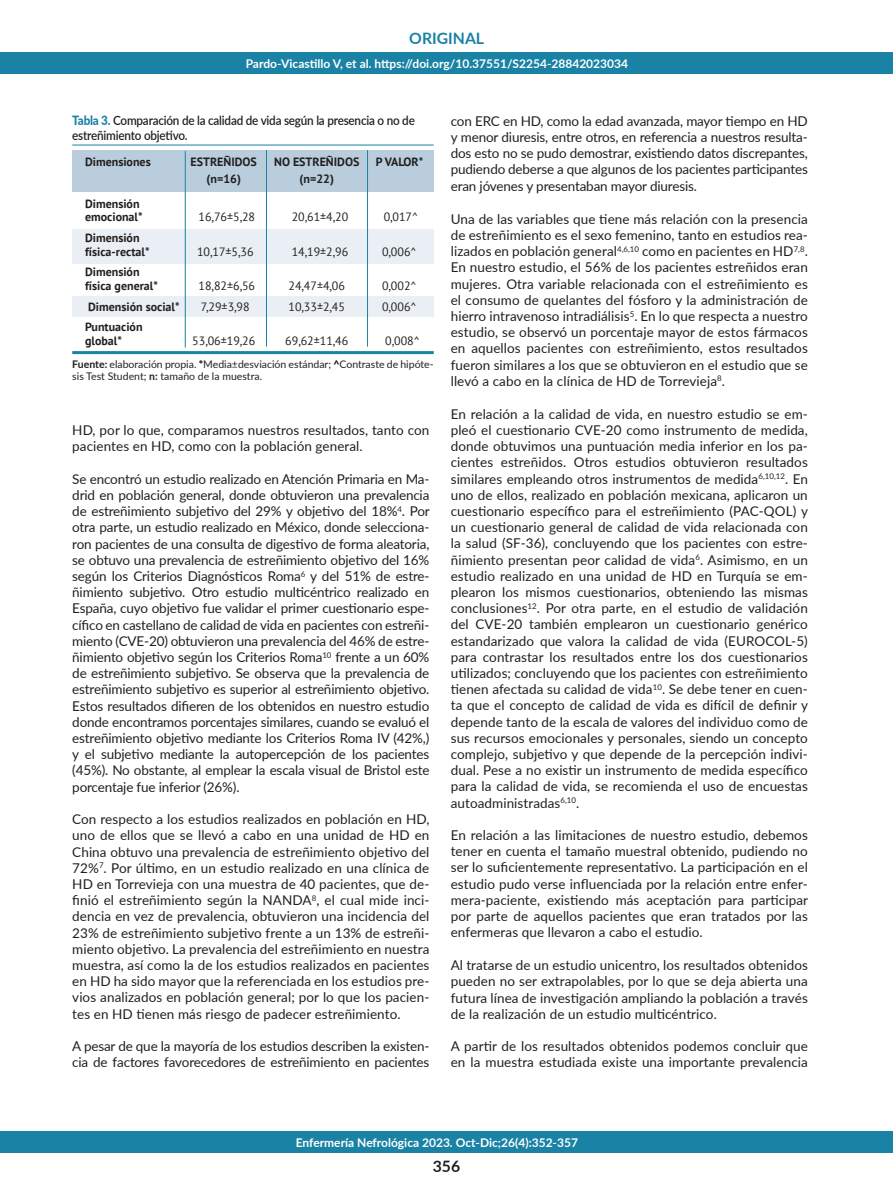
<style>
.page{position:relative;width:893px;height:1191px;background:#fff}
.page>*{position:absolute;margin:0;border:0;box-sizing:border-box;transform-origin:0 0}
.t1{font:700 15.75px "Lato";color:#1a82a4}
.t2{font:700 15.75px "Lato";color:#231f20}
.t3{font:13.5px/16.2px "Lato";letter-spacing:.005em;color:#231f20;text-align:justify}
.t4{font:600 12.75px/15.3px "Lato";letter-spacing:-.02em;color:#231f20;scale:.92 1}
.t5{font:700 12px "PT Sans";color:#231f20}
.t6{font:12px "PT Sans";color:#231f20}
.t7{font:700 12px "Lato";color:#fff}
.t8{font:10.5px/12.6px "Lato";color:#231f20}
.s1{font-weight:800;color:#1a82a4}
.s2{font-weight:700}
.s3{font-weight:900}
</style>
<div class="page">
<div style="left:0;top:52px;width:893px;height:21px;background:#1a82a4"></div>
<div style="left:0;top:1131px;width:893px;height:21px;background:#1a82a4"></div>
<div style="left:72px;top:230px;width:362px;height:34px;background:#e9eff4"></div>
<div style="left:72px;top:297px;width:362px;height:20px;background:#e9eff4"></div>
<div style="left:72px;top:150px;width:362px;height:41px;background:#b9cddc"></div>
<hr style="left:72px;top:145px;width:362px;height:1px;background:#1a82a4">
<hr style="left:72px;top:351px;width:362px;height:3px;background:#1a82a4">
<hr style="left:185px;top:151px;width:1px;height:196px;background:#1a82a4">
<hr style="left:266px;top:150px;width:1px;height:197px;background:#1a82a4">
<hr style="left:367px;top:150px;width:1px;height:197px;background:#1a82a4">
<p class="t1" style="left:409px;top:26px;width:76px">ORIGINAL</p>
<p class="t7" style="left:246px;top:54px;width:384px">Pardo-Vicastillo V, et al. https://doi.org/10.37551/S2254-28842023034</p>
<p class="t4" style="left:72px;top:112px;width:374px"><span class="s1">Tabla 3.</span> Comparación de la calidad de vida según la presencia o no de estreñimiento objetivo.</p>
<p class="t5" style="left:85px;top:154px;width:67px">Dimensiones</p>
<p class="t5" style="left:191px;top:154px;width:68px">ESTREÑIDOS</p>
<p class="t5" style="left:274px;top:154px;width:87px">NO ESTREÑIDOS</p>
<p class="t5" style="left:376px;top:154px;width:49px">P VALOR*</p>
<p class="t5" style="left:207px;top:171px;width:36px">(n=16)</p>
<p class="t5" style="left:300px;top:171px;width:36px">(n=22)</p>
<p class="t5" style="left:85px;top:196px;width:56px">Dimensión</p>
<p class="t5" style="left:85px;top:209px;width:59px">emocional*</p>
<p class="t6" style="left:199px;top:209px;width:58px">16,76±5,28</p>
<p class="t6" style="left:292px;top:209px;width:58px">20,61±4,20</p>
<p class="t6" style="left:384px;top:209px;width:36px">0,017^</p>
<p class="t5" style="left:85px;top:230px;width:56px">Dimensión</p>
<p class="t5" style="left:85px;top:243px;width:66px">física-rectal*</p>
<p class="t6" style="left:197px;top:244px;width:58px">10,17±5,36</p>
<p class="t6" style="left:292px;top:244px;width:58px">14,19±2,96</p>
<p class="t6" style="left:382px;top:244px;width:36px">0,006^</p>
<p class="t5" style="left:85px;top:264px;width:56px">Dimensión</p>
<p class="t5" style="left:85px;top:278px;width:74px">física general*</p>
<p class="t6" style="left:199px;top:278px;width:58px">18,82±6,56</p>
<p class="t6" style="left:289px;top:278px;width:58px">24,47±4,06</p>
<p class="t6" style="left:382px;top:278px;width:36px">0,002^</p>
<p class="t5" style="left:88px;top:298px;width:93px">Dimensión social*</p>
<p class="t6" style="left:201px;top:299px;width:50px">7,29±3,98</p>
<p class="t6" style="left:289px;top:299px;width:58px">10,33±2,45</p>
<p class="t6" style="left:382px;top:299px;width:36px">0,006^</p>
<p class="t5" style="left:85px;top:319px;width:59px">Puntuación</p>
<p class="t5" style="left:85px;top:333px;width:38px">global*</p>
<p class="t6" style="left:192px;top:333px;width:65px">53,06±19,26</p>
<p class="t6" style="left:285px;top:333px;width:65px">69,62±11,46</p>
<p class="t6" style="left:385px;top:333px;width:36px">0,008^</p>
<p class="t8" style="left:72px;top:357px;width:363px"><span class="s2">Fuente:</span> elaboración propia. <span class="s3">*</span>Media±desviación estándar; <span class="s3">^</span>Contraste de hipóte&shy;sis Test Student; <span class="s2">n:</span> tamaño de la muestra.</p>
<p class="t3" style="left:72px;top:421px;width:359px">HD, por lo que, comparamos nuestros resultados, tanto con pacientes en HD, como con la población general.</p>
<p class="t3" style="left:72px;top:470px;width:359px">Se encontró un estudio realizado en Atención Primaria en Ma&shy;drid en población general, donde obtuvieron una prevalencia de estreñimiento subjetivo del 29% y objetivo del 18%<sup>4</sup>. Por otra parte, un estudio realizado en México, donde selecciona&shy;ron pacientes de una consulta de digestivo de forma aleatoria, se obtuvo una prevalencia de estreñimiento objetivo del 16% según los Criterios Diagnósticos Roma<sup>6</sup> y del 51% de estre&shy;ñimiento subjetivo. Otro estudio multicéntrico realizado en España, cuyo objetivo fue validar el primer cuestionario espe&shy;cífico en castellano de calidad de vida en pacientes con estreñi&shy;miento (CVE-20) obtuvieron una prevalencia del 46% de estre&shy;ñimiento objetivo según los Criterios Roma<sup>10</sup> frente a un 60% de estreñimiento subjetivo. Se observa que la prevalencia de estreñimiento subjetivo es superior al estreñimiento objetivo.<br>Estos resultados difieren de los obtenidos en nuestro estudio donde encontramos porcentajes similares, cuando se evaluó el estreñimiento objetivo mediante los Criterios Roma IV (42%,) y el subjetivo mediante la autopercepción de los pacientes (45%). No obstante, al emplear la escala visual de Bristol este porcentaje fue inferior (26%).</p>
<p class="t3" style="left:72px;top:810px;width:359px">Con respecto a los estudios realizados en población en HD, uno de ellos que se llevó a cabo en una unidad de HD en China obtuvo una prevalencia de estreñimiento objetivo del 72%<sup>7</sup>. Por último, en un estudio realizado en una clínica de HD en Torrevieja con una muestra de 40 pacientes, que de&shy;finió el estreñimiento según la NANDA<sup>8</sup>, el cual mide inci&shy;dencia en vez de prevalencia, obtuvieron una incidencia del 23% de estreñimiento subjetivo frente a un 13% de estreñi&shy;miento objetivo. La prevalencia del estreñimiento en nuestra muestra, así como la de los estudios realizados en pacientes en HD ha sido mayor que la referenciada en los estudios pre&shy;vios analizados en población general; por lo que los pacien&shy;tes en HD tienen más riesgo de padecer estreñimiento.</p>
<p class="t3" style="left:72px;top:1037px;width:359px">A pesar de que la mayoría de los estudios describen la existen&shy;cia de factores favorecedores de estreñimiento en pacientes</p>
<p class="t3" style="left:451px;top:112px;width:359px">con ERC en HD, como la edad avanzada, mayor tiempo en HD y menor diuresis, entre otros, en referencia a nuestros resulta&shy;dos esto no se pudo demostrar, existiendo datos discrepantes, pudiendo deberse a que algunos de los pacientes participantes eran jóvenes y presentaban mayor diuresis.</p>
<p class="t3" style="left:451px;top:210px;width:359px">Una de las variables que tiene más relación con la presencia de estreñimiento es el sexo femenino, tanto en estudios rea&shy;lizados en población general<sup>4,6,10</sup> como en pacientes en HD<sup>7,8</sup>.<br>En nuestro estudio, el 56% de los pacientes estreñidos eran mujeres. Otra variable relacionada con el estreñimiento es el consumo de quelantes del fósforo y la administración de hierro intravenoso intradiálisis<sup>5</sup>. En lo que respecta a nuestro estudio, se observó un porcentaje mayor de estos fármacos en aquellos pacientes con estreñimiento, estos resultados fueron similares a los que se obtuvieron en el estudio que se llevó a cabo en la clínica de HD de Torrevieja<sup>8</sup>.</p>
<p class="t3" style="left:451px;top:405px;width:359px">En relación a la calidad de vida, en nuestro estudio se em&shy;pleó el cuestionario CVE-20 como instrumento de medida, donde obtuvimos una puntuación media inferior en los pa&shy;cientes estreñidos. Otros estudios obtuvieron resultados similares empleando otros instrumentos de medida<sup>6,10,12</sup>. En uno de ellos, realizado en población mexicana, aplicaron un cuestionario específico para el estreñimiento (PAC-QOL) y un cuestionario general de calidad de vida relacionada con la salud (SF-36), concluyendo que los pacientes con estre&shy;ñimiento presentan peor calidad de vida<sup>6</sup>. Asimismo, en un estudio realizado en una unidad de HD en Turquía se em&shy;plearon los mismos cuestionarios, obteniendo las mismas conclusiones<sup>12</sup>. Por otra parte, en el estudio de validación del CVE-20 también emplearon un cuestionario genérico estandarizado que valora la calidad de vida (EUROCOL-5) para contrastar los resultados entre los dos cuestionarios utilizados; concluyendo que los pacientes con estreñimiento tienen afectada su calidad de vida<sup>10</sup>. Se debe tener en cuen&shy;ta que el concepto de calidad de vida es difícil de definir y depende tanto de la escala de valores del individuo como de sus recursos emocionales y personales, siendo un concepto complejo, subjetivo y que depende de la percepción indivi&shy;dual. Pese a no existir un instrumento de medida específico para la calidad de vida, se recomienda el uso de encuestas autoadministradas<sup>6,10</sup>.</p>
<p class="t3" style="left:451px;top:826px;width:359px">En relación a las limitaciones de nuestro estudio, debemos tener en cuenta el tamaño muestral obtenido, pudiendo no ser lo suficientemente representativo. La participación en el estudio pudo verse influenciada por la relación entre enfer&shy;mera-paciente, existiendo más aceptación para participar por parte de aquellos pacientes que eran tratados por las enfermeras que llevaron a cabo el estudio.</p>
<p class="t3" style="left:451px;top:956px;width:359px">Al tratarse de un estudio unicentro, los resultados obtenidos pueden no ser extrapolables, por lo que se deja abierta una futura línea de investigación ampliando la población a través de la realización de un estudio multicéntrico.</p>
<p class="t3" style="left:451px;top:1037px;width:359px">A partir de los resultados obtenidos podemos concluir que en la muestra estudiada existe una importante prevalencia</p>
<p class="t7" style="left:296px;top:1133px;width:284px">Enfermería Nefrológica 2023. Oct-Dic;26(4):352-357</p>
<p class="t2" style="left:433px;top:1154px;width:29px">356</p>
</div>
